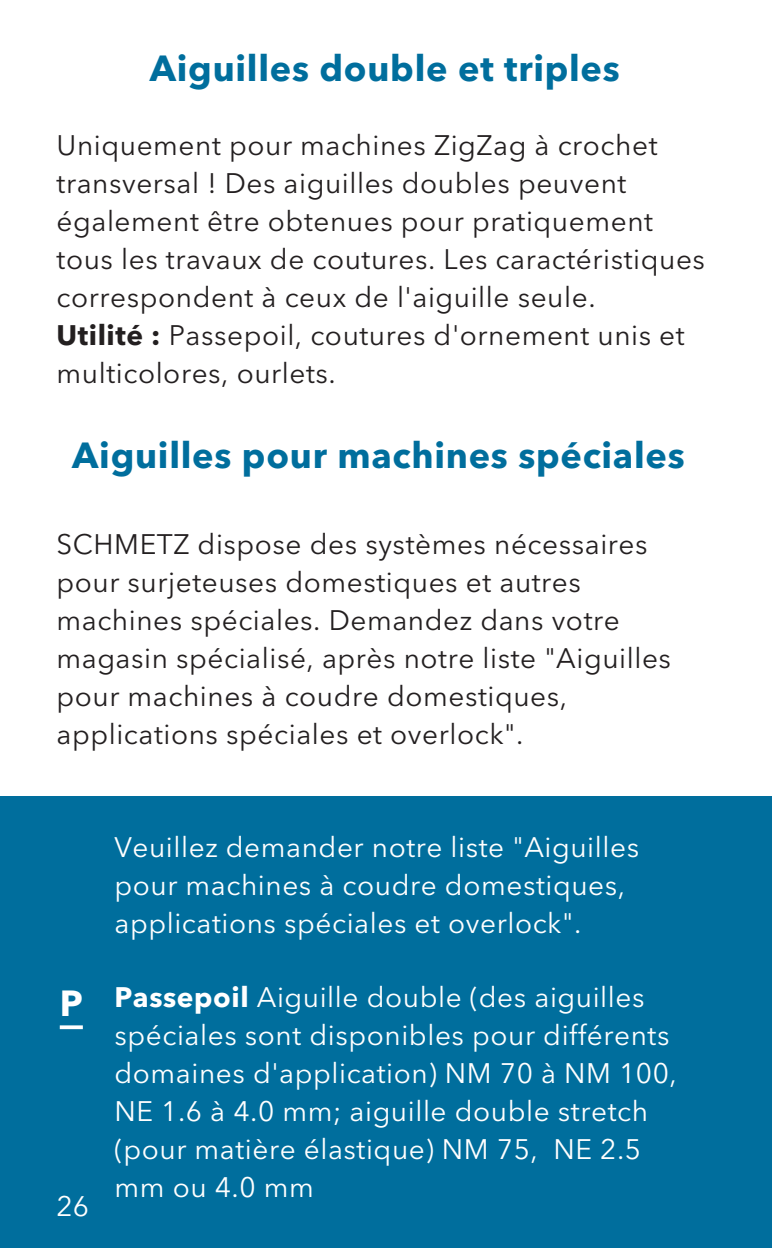
<style>
.page{position:relative;width:772px;height:1248px;background:#fff}
.page>*{position:absolute;margin:0;border:0;box-sizing:border-box;transform-origin:0 0}
.t1{font:700 36px "Avenir Next W1 G";letter-spacing:.02em;color:#006e9d}
.t2{font:700 36px "Avenir Next W1 G";color:#fff}
.t3{font:28px/38px "Avenir Next W1 G";letter-spacing:.02em;color:#231f20}
.t4{font:28px/38px "Avenir Next W1 G";letter-spacing:.02em;color:#fff}
.s1{font-weight:700}
</style>
<div class="page">
<div style="left:0;top:796px;width:771px;height:451px;background:#006e9d"></div>
<svg style="left:60px;top:1025px;width:23px;height:4px"></svg>
<p class="t1" style="left:150px;top:46px;width:471px">Aiguilles double et triples</p>
<p class="t3" style="left:57px;top:126px;width:649px">Uniquement pour machines ZigZag à crochet transversal ! Des aiguilles doubles peuvent également être obtenues pour pratiquement tous les travaux de coutures. Les caractéristiques correspondent à ceux de l'aiguille seule.<br><span class="s1">Utilité :</span> Passepoil, coutures d'ornement unis et multicolores, ourlets.</p>
<p class="t1" style="left:72px;top:433px;width:613px">Aiguilles pour machines spéciales</p>
<p class="t3" style="left:56px;top:522px;width:615px">SCHMETZ dispose des systèmes nécessaires pour surjeteuses domestiques et autres machines spéciales. Demandez dans votre magasin spécialisé, après notre liste "Aiguilles pour machines à coudre domestiques, applications spéciales et overlock".</p>
<p class="t2" style="left:60px;top:974px;width:25px">P</p>
<p class="t4" style="left:56px;top:1184px;width:34px">26</p>
<p class="t4" style="left:114px;top:828px;width:525px">Veuillez demander notre liste "Aiguilles pour machines à coudre domestiques, applications spéciales et overlock".</p>
<p class="t4" style="left:114px;top:978px;width:563px"><span class="s1">Passepoil</span> Aiguille double (des aiguilles spéciales sont disponibles pour différents domaines d'application) NM 70 à NM 100, NE 1.6 à 4.0 mm; aiguille double stretch (pour matière élastique) NM 75, NE 2.5 mm ou 4.0 mm</p>
</div>
